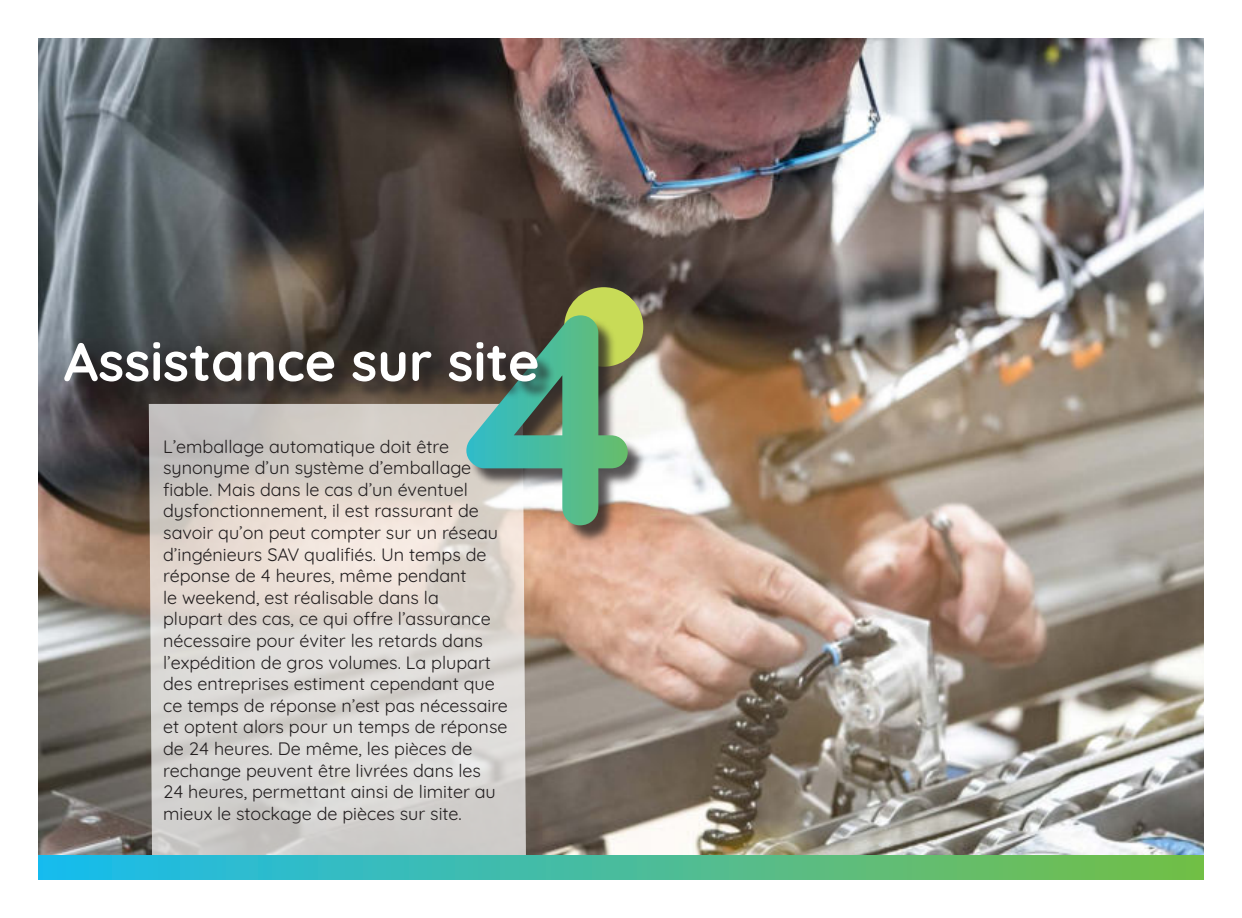
<style>
.page{position:relative;width:1242px;height:918px;background:#fff}
.page>*{position:absolute;margin:0;border:0;box-sizing:border-box;transform-origin:0 0}
.t1{font:700 300px "Quicksand";color:#fff}
.t2{font:700 54px "Quicksand";color:#fff}
.t3{font:300 18px/21.6px "Quicksand";color:#231f20}
</style>
<div class="page">
<img style="left:38px;top:38px;width:1166px;height:817px">
<svg style="left:149px;top:404px;width:377px;height:451px;background:#d8d2cd"></svg>
<div style="left:564px;top:287px;width:79px;height:80px;background:#c8db57;border-radius:50%"></div>
<div style="left:469px;top:318px;width:177px;height:226px;background:#231f20;opacity:.75"></div>
<div style="left:38px;top:855px;width:1166px;height:25px;background:linear-gradient(to right,#1bbbef,#77be47)"></div>
<div style="left:67px;top:344px;width:489px;height:56px;background:#231f20;opacity:.75"></div>
<h1 class="t1" style="left:439px;top:287px;width:214px">4</h1>
<h2 class="t2" style="left:64px;top:338px;width:477px">Assistance sur site</h2>
<p class="t3" style="left:163px;top:434px;width:346px">L’emballage automatique doit être synonyme d’un système d’emballage fiable. Mais dans le cas d’un éventuel dysfonctionnement, il est rassurant de savoir qu’on peut compter sur un réseau d’ingénieurs SAV qualifiés. Un temps de réponse de 4 heures, même pendant<br>le weekend, est réalisable dans la<br>plupart des cas, ce qui offre l’assurance nécessaire pour éviter les retards dans l’expédition de gros volumes. La plupart des entreprises estiment cependant que ce temps de réponse n’est pas nécessaire et optent alors pour un temps de réponse de 24 heures. De même, les pièces de rechange peuvent être livrées dans les<br>24 heures, permettant ainsi de limiter au mieux le stockage de pièces sur site.</p>
</div>
